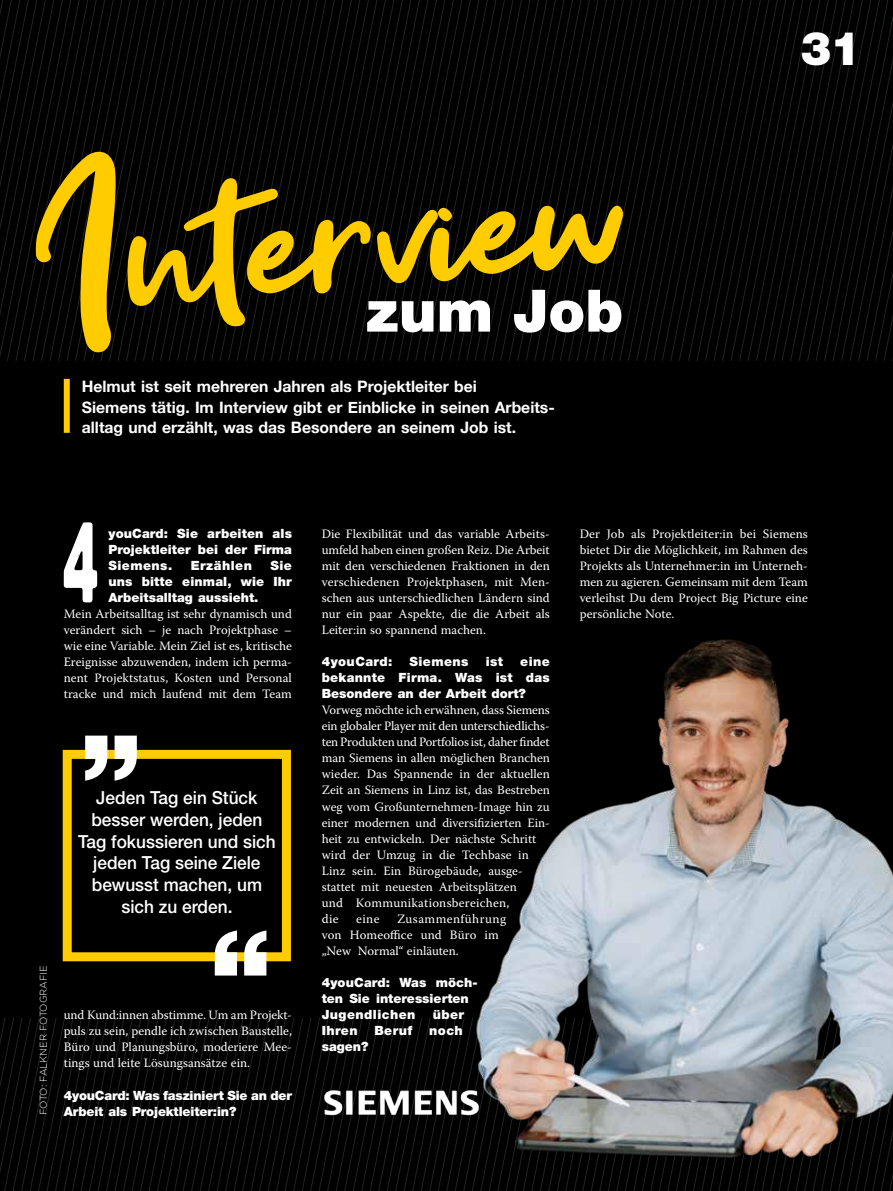
<style>
.page{position:relative;width:893px;height:1191px;background:#000}
.page>*{position:absolute;margin:0;border:0;box-sizing:border-box;transform-origin:0 0}
.t1{font:264.15px "Get Show";color:#fc0}
.t2{font:137.4px "BO Ring";color:#fff;scale:.86 1}
.t3{font:900 58.5px "Helvetica Neue LT Pro";color:#fff}
.t4{font:900 46.5px "Helvetica Neue LT Pro";color:#fff}
.t5{font:500 18px/21.6px "Helvetica Neue LT Pro";color:#fff;text-align:center;scale:.96 1}
.t6{font:700 15.75px/20.2px "Helvetica Neue";color:#fff}
.t7{font:12.75px/16px "Warnock Pro";color:#fff;text-align:justify}
.t8{font:900 12.75px/16px "Helvetica Neue LT Pro";color:#fff;text-align:justify}
.t9{font:900 12.75px "Helvetica Neue LT Pro";letter-spacing:.035em;color:#fff}
.t10{font:300 9.75px "Gotham";color:#fff}
</style>
<div class="page">
<svg style="left:0;top:0;width:893px;height:361px"></svg>
<svg style="left:0;top:1017px;width:893px;height:174px"></svg>
<div style="left:64px;top:379px;width:6px;height:54px;background:#fc0"></div>
<div style="left:63px;top:750px;width:228px;height:211px;border:9px solid #fc0"></div>
<svg style="left:85px;top:735px;width:52px;height:45px"></svg>
<svg style="left:215px;top:930px;width:51px;height:45px"></svg>
<img style="left:442px;top:639px;width:451px;height:527px">
<img style="left:322px;top:1087px;width:160px;height:30px">
<h1 class="t1" style="left:24px;top:112px;width:594px;rotate:-5deg">Interview</h1>
<h3 class="t3" style="left:366px;top:276px;width:259px">zum Job</h3>
<p class="t6" style="left:82px;top:377px;width:474px">Helmut ist seit mehreren Jahren als Projektleiter bei<br>Siemens tätig. Im Interview gibt er Einblicke in seinen Arbeits&shy;alltag und erzählt, was das Besondere an seinem Job ist.</p>
<h3 class="t4" style="left:800px;top:21px;width:62px">31</h3>
<h2 class="t2" style="left:61px;top:504px;width:49px">4</h2>
<p class="t8" style="left:108px;top:525px;width:185px">youCard: Sie arbeiten als Projektleiter bei der Firma Siemens.</p>
<p class="t8" style="left:108px;top:557px;width:185px;text-indent:162px">Sie uns bitte einmal, wie Ihr Arbeitsalltag aussieht.</p>
<p class="t7" style="left:64px;top:605px;width:230px">Mein Arbeitsalltag ist sehr dynamisch und verändert sich – je nach Projektphase – wie eine Variable. Mein Ziel ist es, kritische Ereignisse abzuwenden, indem ich perma&shy;nent Projektstatus, Kosten und Personal tracke und mich laufend mit dem Team</p>
<p class="t9" style="left:191px;top:557px;width:63px">Erzählen</p>
<h3 class="t5" style="left:78px;top:787px;width:207px">Jeden Tag ein Stück besser werden, jeden<br>Tag fokussieren und sich jeden Tag seine Ziele bewusst machen, um sich zu erden.</h3>
<p class="t10" style="left:37px;top:1115px;width:151px;rotate:-90deg">FOTO: FALKNER FOTOGRAFIE</p>
<p class="t7" style="left:64px;top:1006px;width:230px">und Kund:innen abstimme. Um am Projekt&shy;puls zu sein, pendle ich zwischen Baustelle, Büro und Planungsbüro, moderiere Mee&shy;tings und leite Lösungsansätze ein.</p>
<p class="t8" style="left:64px;top:1086px;width:230px">4youCard: Was fasziniert Sie an der<br>Arbeit als Projektleiter:in?</p>
<p class="t7" style="left:322px;top:525px;width:230px">Die Flexibilität und das variable Arbeits&shy;umfeld haben einen großen Reiz. Die Arbeit mit den verschiedenen Fraktionen in den verschiedenen Projektphasen, mit Men&shy;schen aus unterschiedlichen Ländern sind nur ein paar Aspekte, die die Arbeit als Leiter:in so spannend machen.</p>
<p class="t9" style="left:322px;top:654px;width:72px">4youCard:</p>
<p class="t9" style="left:410px;top:654px;width:60px">Siemens</p>
<p class="t8" style="left:486px;top:653px;width:19px">ist</p>
<p class="t8" style="left:322px;top:653px;width:230px;text-indent:198px">eine bekannte Firma. Was ist das Besondere an der Arbeit dort?</p>
<p class="t7" style="left:322px;top:701px;width:230px;text-align:left">Vorweg möchte ich erwähnen, dass Siemens ein globaler Player mit den unterschiedlichs&shy;ten Produkten und Portfolios ist, daher findet man Siemens in allen möglichen Branchen wieder. Das Spannende in der aktuellen Zeit an Siemens in Linz ist, das Bestreben weg vom Großunternehmen-Image hin zu einer modernen und diversifizierten Ein&shy;heit zu entwickeln. Der nächste Schritt wird der Umzug in die Techbase in Linz sein. Ein Bürogebäude, ausge&shy;stattet mit neuesten Arbeitsplätzen<br>und Kommunikationsbereichen,<br>die</p>
<p class="t7" style="left:322px;top:910px;width:186px;text-align:left;text-indent:75px">Zusammenführung von Homeoffice und Büro im „New -Normal“ einläuten.</p>
<p class="t8" style="left:322px;top:974px;width:158px;text-align:left">4youCard: Was möch&shy;ten Sie interessierten<br>Jugendlichen</p>
<p class="t7" style="left:356px;top:910px;width:25px">eine</p>
<p class="t8" style="left:433px;top:1006px;width:33px">über</p>
<p class="t8" style="left:322px;top:1022px;width:37px">Ihren</p>
<p class="t8" style="left:374px;top:1022px;width:39px">Beruf</p>
<p class="t8" style="left:429px;top:1022px;width:35px">noch</p>
<p class="t8" style="left:322px;top:1038px;width:48px">sagen?</p>
<p class="t7" style="left:580px;top:525px;width:230px">Der Job als Projektleiter:in bei Siemens bietet Dir die Möglichkeit, im Rahmen des Projekts als Unternehmer:in im Unterneh&shy;men zu agieren. Gemeinsam mit dem Team verleihst Du dem Project Big Picture eine persönliche Note.</p>
</div>
